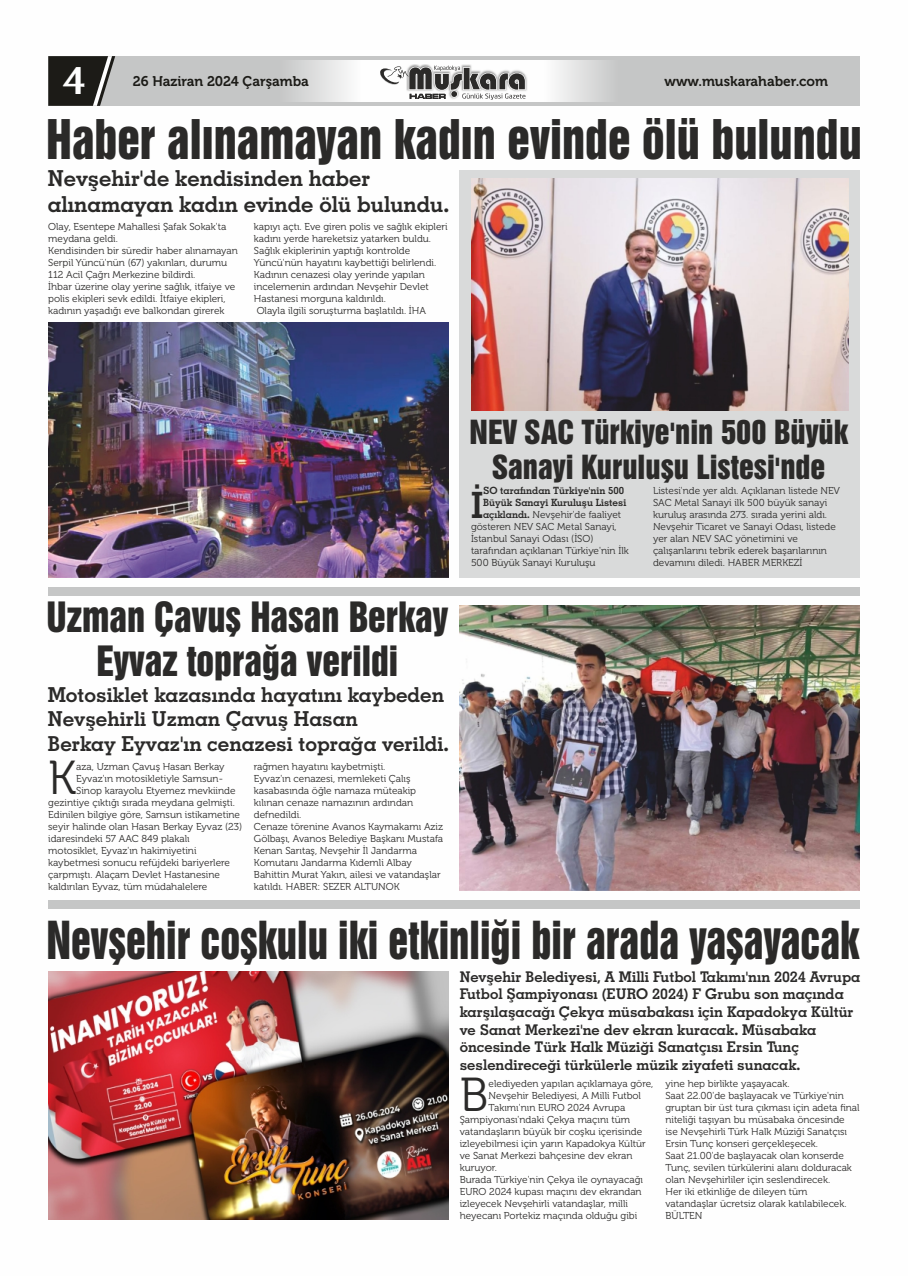
<style>
.page{position:relative;width:908px;height:1276px;background:#fff}
.page>*{position:absolute;margin:0;border:0;box-sizing:border-box;transform-origin:0 0}
.t1{font:49.9px "Swiss 921 BT";color:#2b2a29;scale:.93 1}
.t2{font:47.8px "Swiss 921 BT";color:#2b2a29;scale:.85 1}
.t3{font:47.5px "Museo 300";color:#2b2a29}
.t4{font:700 40.3px "Optima";color:#fefefe}
.t5{font:38.1px/44px "Swiss 921 BT";color:#2b2a29;text-align:center;scale:.95 1}
.t6{font:36.3px "Geometric Slabserif 703 Bold BT";color:#2b2a29}
.t7{font:30.3px/35px "Swiss 921 BT";color:#2b2a29;text-align:center}
.t8{font:22px/26.4px "Geometric Slabserif 703 Bold BT";color:#2b2a29}
.t9{font:20.6px/24.7px "Geometric Slabserif 703 Bold BT";color:#2b2a29}
.t10{font:14.8px/17.7px "Geometric Slabserif 703 Bold BT";color:#2b2a29}
.t11{font:14px "Museo 700";color:#1c1b17}
.t12{font:10px/12px "Museo 300";color:#2b2a29}
.t13{font:10px "Geometric Slabserif 703 Bold BT";color:#2b2a29}
.s1{font-family:"Geometric Slabserif 703 Bold BT"}
</style>
<div class="page">
<div style="left:48px;top:56px;width:811px;height:50px;background:#c5c6c6"></div>
<img style="left:295px;top:60px;width:310px;height:42px">
<svg style="left:48px;top:56px;width:67px;height:50px;background:#3d3c39"></svg>
<img style="left:406px;top:64px;width:121px;height:36px">
<svg style="left:378px;top:66px;width:148px;height:36px;background:#aeadad"></svg>
<img style="left:48px;top:323px;width:400px;height:254px">
<div style="left:459px;top:170px;width:400px;height:407px;background:#d9dada"></div>
<img style="left:471px;top:178px;width:377px;height:232px">
<div style="left:48px;top:587px;width:811px;height:8px;background:#c5c6c6"></div>
<img style="left:48px;top:971px;width:400px;height:248px">
<img style="left:459px;top:605px;width:400px;height:285px">
<div style="left:48px;top:900px;width:811px;height:8px;background:#c5c6c6"></div>
<h3 class="t4" style="left:62px;top:63px;width:26px">4</h3>
<h3 class="t11" style="left:133px;top:75px;width:177px">26 Haziran 2024 Çarşamba</h3>
<h3 class="t11" style="left:664px;top:75px;width:165px">www.muskarahaber.com</h3>
<h1 class="t1" style="left:46px;top:121px;width:878px">Haber alınamayan kadın evinde ölü bulundu</h1>
<h3 class="t8" style="left:48px;top:167px;width:403px">Nevşehir'de kendisinden haber alınamayan kadın evinde ölü bulundu.</h3>
<p class="t12" style="left:48px;top:222px;width:191px">Olay, Esentepe Mahallesi Şafak Sokak'ta meydana geldi.<br>Kendisinden bir süredir haber alınamayan Serpil Yüncü'nün (67) yakınları, durumu 112 Acil Çağrı Merkezine bildirdi.<br>İhbar üzerine olay yerine sağlık, itfaiye ve polis ekipleri sevk edildi. İtfaiye ekipleri, kadının yaşadığı eve balkondan girerek</p>
<p class="t12" style="left:254px;top:222px;width:195px">kapıyı açtı. Eve giren polis ve sağlık ekipleri kadını yerde hareketsiz yatarken buldu.<br>Sağlık ekiplerinin yaptığı kontrolde Yüncü'nün hayatını kaybettiği belirlendi.<br>Kadının cenazesi olay yerinde yapılan incelemenin ardından Nevşehir Devlet Hastanesi morguna kaldırıldı.<br>Olayla ilgili soruşturma başlatıldı. İHA</p>
<h3 class="t5" style="left:47px;top:600px;width:424px">Uzman Çavuş Hasan Berkay<br>Eyvaz toprağa verildi</h3>
<h3 class="t9" style="left:48px;top:684px;width:403px">Motosiklet kazasında hayatını kaybeden<br>Nevşehirli Uzman Çavuş Hasan<br>Berkay Eyvaz'ın cenazesi toprağa verildi.</h3>
<p class="t12" style="left:76px;top:761px;width:150px">aza, Uzman Çavuş Hasan Berkay</p>
<h3 class="t3" style="left:48px;top:758px;width:30px">K</h3>
<p class="t12" style="left:254px;top:761px;width:191px">rağmen hayatını kaybetmişti.<br>Eyvaz'ın cenazesi, memleketi Çalış kasabasında öğle namaza müteakip kılınan cenaze namazının ardından defnedildi.<br>Cenaze törenine Avanos Kaymakamı Aziz Gölbaşı, Avanos Belediye Başkanı Mustafa Kenan Sarıtaş, Nevşehir İl Jandarma Komutanı Jandarma Kıdemli Albay Bahittin Murat Yakın, ailesi ve vatandaşlar katıldı. HABER: SEZER ALTUNOK</p>
<p class="t12" style="left:76px;top:773px;width:148px">Eyvaz'ın motosikletiyle Samsun-</p>
<p class="t12" style="left:76px;top:785px;width:161px">Sinop karayolu Etyemez mevkiinde</p>
<p class="t12" style="left:48px;top:797px;width:188px">gezintiye çıktığı sırada meydana gelmişti.</p>
<p class="t12" style="left:48px;top:809px;width:193px">Edinilen bilgiye göre, Samsun istikametine</p>
<p class="t12" style="left:48px;top:821px;width:195px">seyir halinde olan Hasan Berkay Eyvaz (23)</p>
<p class="t12" style="left:48px;top:833px;width:143px">idaresindeki 57 AAC 849 plakalı</p>
<p class="t12" style="left:48px;top:845px;width:150px">motosiklet, Eyvaz'ın hakimiyetini</p>
<p class="t12" style="left:48px;top:857px;width:183px">kaybetmesi sonucu refüjdeki bariyerlere</p>
<p class="t12" style="left:48px;top:869px;width:173px">çarpmıştı. Alaçam Devlet Hastanesine</p>
<p class="t12" style="left:48px;top:881px;width:161px">kaldırılan Eyvaz, tüm müdahalelere</p>
<h3 class="t7" style="left:469px;top:418px;width:380px">NEV SAC Türkiye'nin 500 Büyük<br>Sanayi Kuruluşu Listesi'nde</h3>
<p class="t13" style="left:483px;top:487px;width:142px">SO tarafından Türkiye'nin 500</p>
<h3 class="t6" style="left:471px;top:491px;width:14px">İ</h3>
<p class="t12" style="left:652px;top:485px;width:188px">Listesi'nde yer aldı. Açıklanan listede NEV SAC Metal Sanayi ilk 500 büyük sanayi kuruluş arasında 273. sırada yerini aldı.<br>Nevşehir Ticaret ve Sanayi Odası, listede yer alan NEV SAC yönetimini ve çalışanlarını tebrik ederek başarılarının devamını diledi. HABER MERKEZİ</p>
<p class="t13" style="left:483px;top:499px;width:145px">Büyük Sanayi Kuruluşu Listesi</p>
<p class="t12" style="left:471px;top:510px;width:159px;text-indent:12px"><span class="s1">açıklandı.</span> Nevşehir'de faaliyet gösteren NEV SAC Metal Sanayi,<br>İstanbul Sanayi Odası (İSO) tarafından açıklanan Türkiye'nin İlk<br>500 Büyük Sanayi Kuruluşu</p>
<h2 class="t2" style="left:46px;top:923px;width:957px">Nevşehir coşkulu iki etkinliği bir arada yaşayacak</h2>
<p class="t10" style="left:459px;top:969px;width:402px">Nevşehir Belediyesi, A Milli Futbol Takımı'nın 2024 Avrupa Futbol Şampiyonası (EURO 2024) F Grubu son maçında karşılaşacağı Çekya müsabakası için Kapadokya Kültür ve Sanat Merkezi'ne dev ekran kuracak. Müsabaka öncesinde Türk Halk Müziği Sanatçısı Ersin Tunç seslendireceği türkülerle müzik ziyafeti sunacak.</p>
<h3 class="t3" style="left:459px;top:1075px;width:30px">B</h3>
<p class="t12" style="left:488px;top:1078px;width:166px">elediyeden yapılan açıklamaya göre,</p>
<p class="t12" style="left:488px;top:1090px;width:154px">Nevşehir Belediyesi, A Milli Futbol</p>
<p class="t12" style="left:488px;top:1102px;width:138px">Takımı'nın EURO 2024 Avrupa</p>
<p class="t12" style="left:459px;top:1114px;width:172px">Şampiyonası'ndaki Çekya maçını tüm</p>
<p class="t12" style="left:459px;top:1126px;width:184px">vatandaşların büyük bir coşku içerisinde</p>
<p class="t12" style="left:459px;top:1138px;width:187px">izleyebilmesi için yarın Kapadokya Kültür</p>
<p class="t12" style="left:459px;top:1150px;width:174px">ve Sanat Merkezi bahçesine dev ekran</p>
<p class="t12" style="left:459px;top:1162px;width:39px">kuruyor.</p>
<p class="t12" style="left:459px;top:1174px;width:185px">Burada Türkiye'nin Çekya ile oynayacağı</p>
<p class="t12" style="left:459px;top:1186px;width:183px">EURO 2024 kupası maçını dev ekrandan</p>
<p class="t12" style="left:459px;top:1198px;width:170px">izleyecek Nevşehirli vatandaşlar, milli</p>
<p class="t12" style="left:459px;top:1210px;width:179px">heyecanı Portekiz maçında olduğu gibi</p>
<p class="t12" style="left:665px;top:1078px;width:195px">yine hep birlikte yaşayacak.<br>Saat 22.00'de başlayacak ve Türkiye'nin gruptan bir üst tura çıkması için adeta final niteliği taşıyan bu müsabaka öncesinde ise Nevşehirli Türk Halk Müziği Sanatçısı Ersin Tunç konseri gerçekleşecek.<br>Saat 21.00'de başlayacak olan konserde Tunç, sevilen türkülerini alanı dolduracak olan Nevşehirliler için seslendirecek.<br>Her iki etkinliğe de dileyen tüm vatandaşlar ücretsiz olarak katılabilecek.<br>BÜLTEN</p>
</div>
